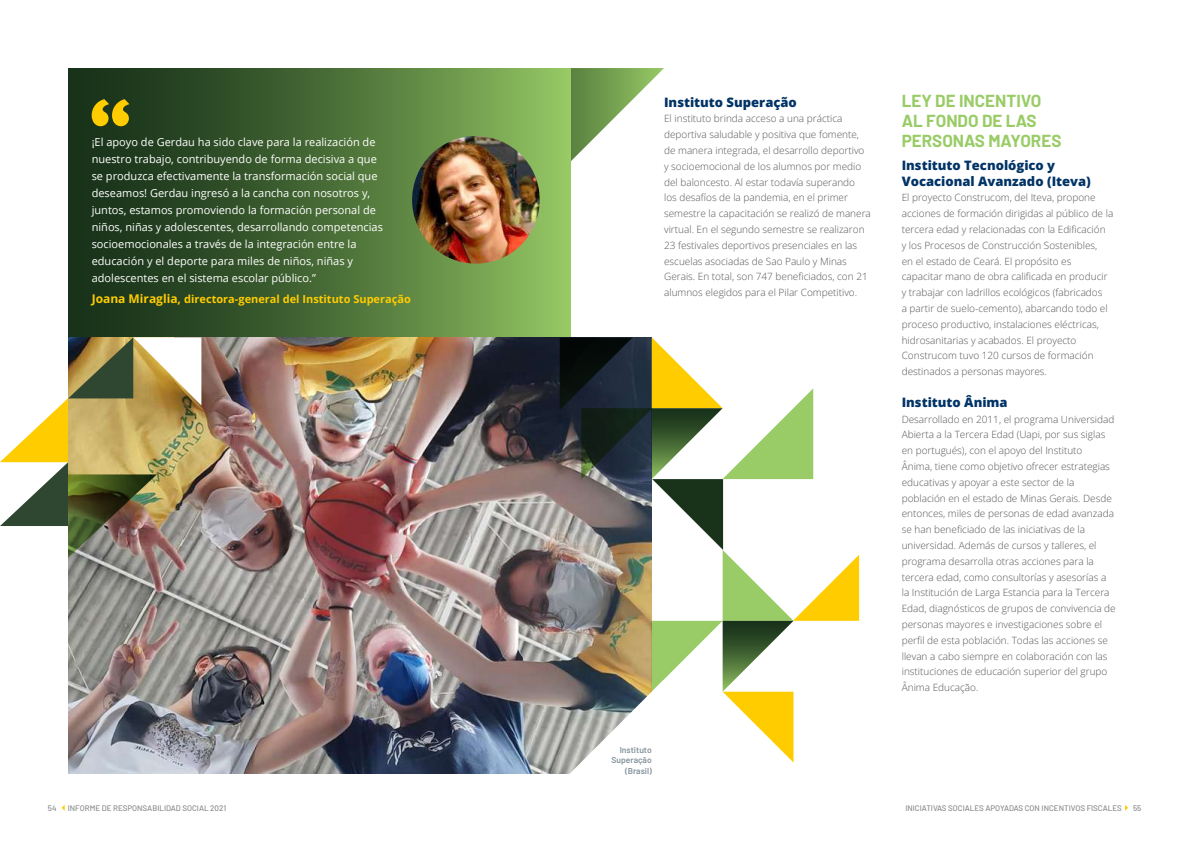
<style>
.page{position:relative;width:1191px;height:842px;background:#fff}
.page>*{position:absolute;margin:0;border:0;box-sizing:border-box;transform-origin:0 0}
.t1{font:700 17px/20px "Barlow";color:#9c6}
.t2{font:800 13px/15.8px "Open Sans";color:#036}
.t3{font:11px/17px "Open Sans";color:#fff}
.t4{font:700 11px "Open Sans";color:#fc0}
.t5{font:300 10px/15.8px "Open Sans";color:#565659}
.t6{font:600 8.5px/10.5px "Barlow";color:#83929b;text-align:right}
.t7{font:500 8px "Barlow";color:#8a8c8e}
.s1{font-size:12px}
</style>
<div class="page">
<svg style="left:571px;top:68px;width:93px;height:93px"></svg>
<div style="left:68px;top:68px;width:503px;height:269px;background:linear-gradient(to right,#0a2212,#8ebe5f)"></div>
<img style="left:68px;top:337px;width:465px;height:437px">
<img style="left:0;top:337px;width:201px;height:221px">
<img style="left:412px;top:136px;width:128px;height:128px;border-radius:64px">
<svg style="left:92px;top:99px;width:37px;height:27px"></svg>
<svg style="left:533px;top:337px;width:326px;height:437px"></svg>
<svg style="left:1125px;top:805px;width:3px;height:6px"></svg>
<svg style="left:62px;top:805px;width:3px;height:6px"></svg>
<p class="t3" style="left:92px;top:134px;width:293px">¡El apoyo de Gerdau ha sido clave para la realización de nuestro trabajo, contribuyendo de forma decisiva a que se produzca efectivamente la transformación social que deseamos! Gerdau ingresó a la cancha con nosotros y, juntos, estamos promoviendo la formación personal de niños, niñas y adolescentes, desarrollando competencias socioemocionales a través de la integración entre la educación y el deporte para miles de niños, niñas y adolescentes en el sistema escolar público.”</p>
<p class="t4" style="left:92px;top:291px;width:321px"><span class="s1">Joana Miraglia,</span> directora-general del Instituto Superação</p>
<h2 class="t2" style="left:664px;top:94px;width:134px">Instituto Superação</h2>
<p class="t5" style="left:664px;top:111px;width:208px">El instituto brinda acceso a una práctica deportiva saludable y positiva que fomente, de manera integrada, el desarrollo deportivo y socioemocional de los alumnos por medio del baloncesto. Al estar todavía superando<br>los desafíos de la pandemia, en el primer semestre la capacitación se realizó de manera virtual. En el segundo semestre se realizaron 23 festivales deportivos presenciales en las escuelas asociadas de Sao Paulo y Minas Gerais. En total, son 747 beneficiados, con 21 alumnos elegidos para el Pilar Competitivo.</p>
<p class="t6" style="left:611px;top:744px;width:42px">Instituto<br>Superação (Brasil)</p>
<h1 class="t1" style="left:901px;top:89px;width:161px">LEY DE INCENTIVO<br>AL FONDO DE LAS<br>PERSONAS MAYORES</h1>
<h2 class="t2" style="left:901px;top:157px;width:191px">Instituto Tecnológico y<br>Vocacional Avanzado (Iteva)</h2>
<p class="t5" style="left:901px;top:190px;width:213px">El proyecto Construcom, del Iteva, propone acciones de formación dirigidas al público de la tercera edad y relacionadas con la Edificación<br>y los Procesos de Construcción Sostenibles,<br>en el estado de Ceará. El propósito es capacitar mano de obra calificada en producir y trabajar con ladrillos ecológicos (fabricados<br>a partir de suelo-cemento), abarcando todo el proceso productivo, instalaciones eléctricas, hidrosanitarias y acabados. El proyecto Construcom tuvo 120 cursos de formación destinados a personas mayores.</p>
<h2 class="t2" style="left:901px;top:394px;width:107px">Instituto Ânima</h2>
<p class="t5" style="left:901px;top:411px;width:215px">Desarrollado en 2011, el programa Universidad Abierta a la Tercera Edad (Uapi, por sus siglas en portugués), con el apoyo del Instituto<br>Ânima, tiene como objetivo ofrecer estrategias educativas y apoyar a este sector de la población en el estado de Minas Gerais. Desde entonces, miles de personas de edad avanzada se han beneficiado de las iniciativas de la universidad. Además de cursos y talleres, el programa desarrolla otras acciones para la tercera edad, como consultorías y asesorías a la Institución de Larga Estancia para la Tercera Edad, diagnósticos de grupos de convivencia de personas mayores e investigaciones sobre el perfil de esta población. Todas las acciones se llevan a cabo siempre en colaboración con las instituciones de educación superior del grupo Ânima Educação.</p>
<p class="t7" style="left:48px;top:802px;width:10px">54</p>
<p class="t7" style="left:68px;top:802px;width:160px">INFORME DE RESPONSABILIDAD SOCIAL 2021</p>
<p class="t7" style="left:905px;top:802px;width:218px">INICIATIVAS SOCIALES APOYADAS CON INCENTIVOS FISCALES</p>
<p class="t7" style="left:1133px;top:802px;width:10px">55</p>
</div>
